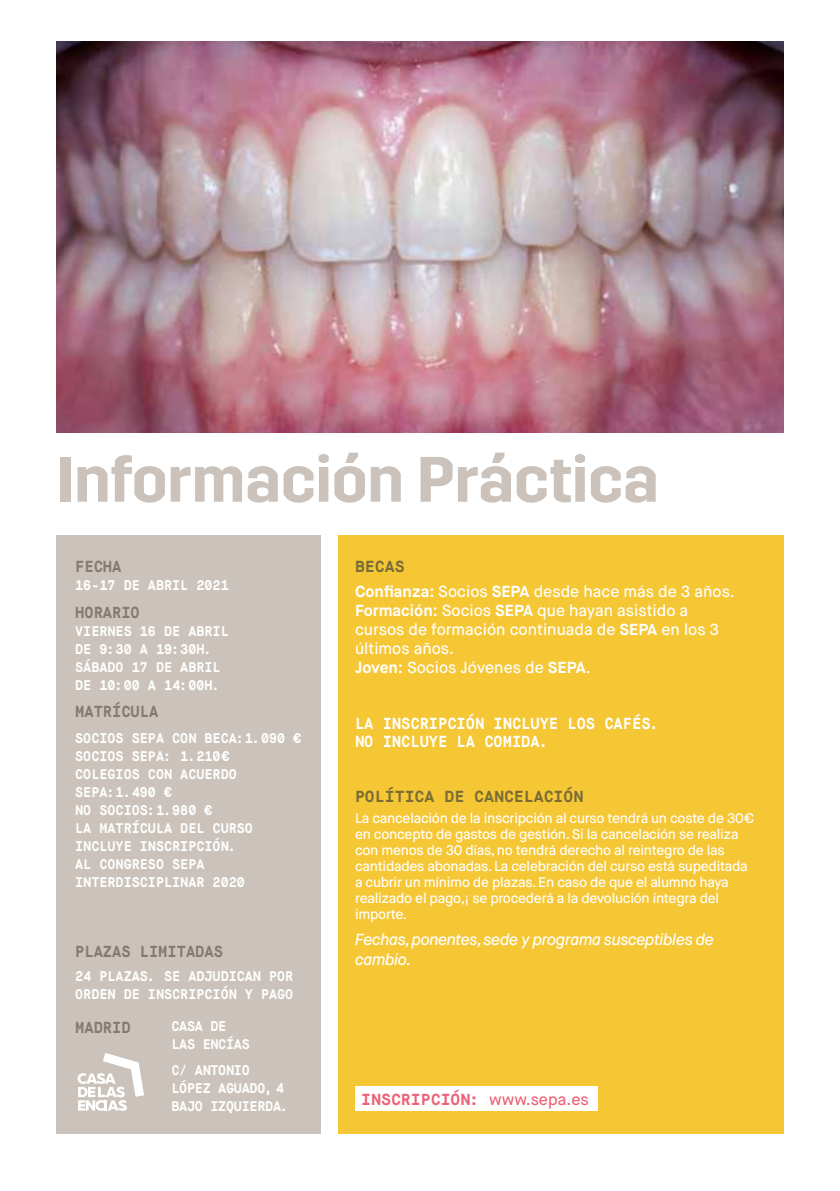
<style>
.page{position:relative;width:840px;height:1191px;background:#fff}
.page>*{position:absolute;margin:0;border:0;box-sizing:border-box;transform-origin:0 0}
.t1{font:600 64px "Trim";color:#cbc3bb}
.t2{font:500 16px/19px "Maison Neue";color:#fff}
.t3{font:italic 500 16px/20px "Maison Neue";letter-spacing:-.02em;color:#fff}
.t4{font:700 16px/18px "Maison Mono";color:#fff;scale:.93 1}
.t5{font:700 16px "Maison Mono";color:#857871;scale:.93 1}
.t6{font:700 16px "Maison Mono";color:#796c36}
.t7{font:700 16px "Maison Mono";color:#ec6278}
.t8{font:500 14px/16px "Maison Neue";letter-spacing:-.02em;color:#fff}
.t9{font:700 14px/18px "Maison Mono";color:#fff;scale:.93 1}
.t10{font:700 14px/18px "Maison Mono";letter-spacing:-.02em;color:#fff;scale:.93 1}
.s1{font-weight:700}
.s2{font-family:"Maison Neue";font-weight:500}
</style>
<div class="page">
<div style="left:338px;top:535px;width:445px;height:599px;background:#f5c735"></div>
<div style="left:354px;top:1086px;width:243px;height:24px;background:#fff"></div>
<img style="left:57px;top:42px;width:725px;height:391px">
<div style="left:57px;top:535px;width:264px;height:599px;background:#cbc3bb"></div>
<svg style="left:78px;top:1053px;width:66px;height:57px"></svg>
<h1 class="t1" style="left:57px;top:443px;width:603px">Información Práctica</h1>
<p class="t5" style="left:75px;top:556px;width:51px">FECHA</p>
<p class="t9" style="left:75px;top:576px;width:166px">16-17 DE ABRIL 2021</p>
<p class="t5" style="left:75px;top:602px;width:71px">HORARIO</p>
<p class="t9" style="left:75px;top:622px;width:166px">VIERNES 16 DE ABRIL<br>DE 9:30 A 19:30H.<br>SÁBADO 17 DE ABRIL<br>DE 10:00 A 14:00H.</p>
<p class="t5" style="left:75px;top:702px;width:91px">MATRÍCULA</p>
<p class="t9" style="left:75px;top:729px;width:245px">SOCIOS SEPA CON BECA:1.090 €<br>SOCIOS SEPA: 1.210€<br>COLEGIOS CON ACUERDO<br>SEPA:1.490 €<br>NO SOCIOS:1.980 €<br>LA MATRÍCULA DEL CURSO<br>INCLUYE INSCRIPCIÓN.<br>AL CONGRESO SEPA<br>INTERDISCIPLINAR 2020</p>
<p class="t5" style="left:75px;top:941px;width:160px">PLAZAS LIMITADAS</p>
<p class="t9" style="left:75px;top:967px;width:236px">24 PLAZAS. SE ADJUDICAN POR<br>ORDEN DE INSCRIPCIÓN Y PAGO</p>
<p class="t5" style="left:75px;top:1017px;width:61px">MADRID</p>
<p class="t10" style="left:171px;top:1017px;width:86px">CASA DE<br>LAS ENCÍAS</p>
<p class="t10" style="left:171px;top:1061px;width:128px">C/ ANTONIO<br>LÓPEZ AGUADO, 4<br>BAJO IZQUIERDA.</p>
<p class="t6" style="left:355px;top:556px;width:51px">BECAS</p>
<p class="t2" style="left:355px;top:582px;width:381px"><span class="s1">Confianza:</span> Socios <span class="s1">SEPA</span> desde hace más de 3 años.<br><span class="s1">Formación:</span> Socios <span class="s1">SEPA</span> que hayan asistido a cursos de formación continuada de <span class="s1">SEPA</span> en los 3 últimos años.<br><span class="s1">Joven:</span> Socios Jóvenes de <span class="s1">SEPA</span>.</p>
<p class="t4" style="left:355px;top:714px;width:329px">LA INSCRIPCIÓN INCLUYE LOS CAFÉS.<br>NO INCLUYE LA COMIDA.</p>
<p class="t6" style="left:355px;top:786px;width:230px">POLÍTICA DE CANCELACIÓN</p>
<p class="t8" style="left:355px;top:810px;width:400px">La cancelación de la inscripción al curso tendrá un coste de 30€ en concepto de gastos de gestión. Si la cancelación se realiza con menos de 30 días, no tendrá derecho al reintegro de las cantidades abonadas. La celebración del curso está supeditada a cubrir un mínimo de plazas. En caso de que el alumno haya realizado el pago,¡ se procederá a la devolución íntegra del importe.</p>
<p class="t3" style="left:355px;top:929px;width:360px">Fechas, ponentes, sede y programa susceptibles de cambio.</p>
<p class="t7" style="left:361px;top:1090px;width:229px">INSCRIPCIÓN: <span class="s2">www.sepa.es</span></p>
</div>
